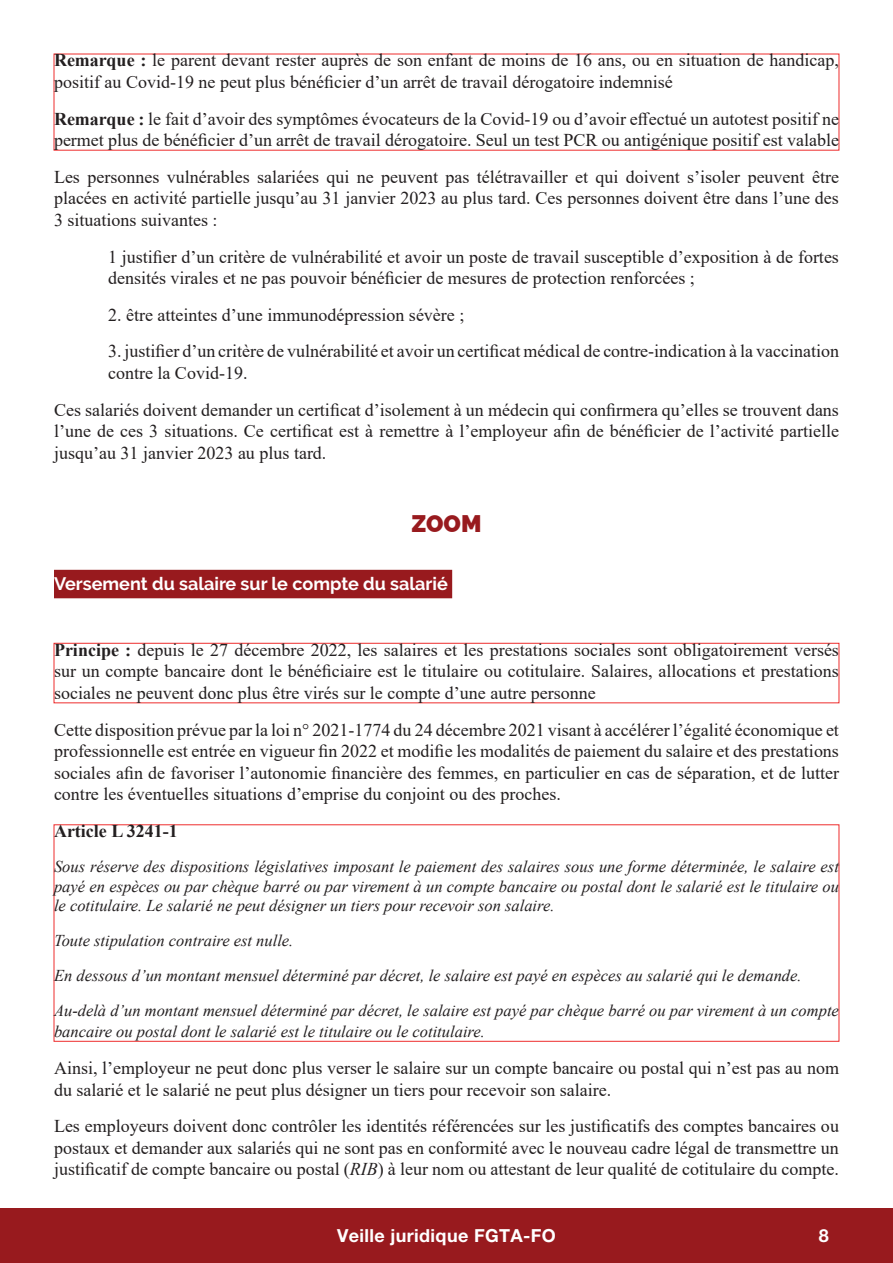
<style>
.page{position:relative;width:893px;height:1263px;background:#fff}
.page>*{position:absolute;margin:0;border:0;box-sizing:border-box;transform-origin:0 0}
.t1{font:800 24px "Raleway";color:#981a1e}
.t2{font:18px/21.6px "Times New Roman";color:#231f20}
.t3{font:700 18px "Raleway";color:#fff}
.t4{font:700 18px "Helvetica Neue LT Pro";letter-spacing:.02em;color:#fff}
.t5{font:700 18px "Times New Roman";color:#231f20}
.t6{font:italic 16.5px/19.8px "Times New Roman";color:#231f20;text-align:justify}
.s1{font-weight:700}
.s2{font-style:italic}
</style>
<div class="page">
<div style="left:0;top:1209px;width:893px;height:54px;background:#981a1e"></div>
<div style="left:54px;top:570px;width:398px;height:28px;background:#981a1e"></div>
<div style="left:54px;top:643px;width:785px;height:60px;border:1px solid #ee2d2d"></div>
<div style="left:54px;top:824px;width:785px;height:218px;border:1px solid #ee2d2d"></div>
<p class="t2" style="left:54px;top:49px;width:786px"><span class="s1">Remarque :</span> le parent devant rester auprès de son enfant de moins de 16 ans, ou en situation de handicap, positif au Covid-19 ne peut plus bénéficier d’un arrêt de travail dérogatoire indemnisé</p>
<p class="t2" style="left:54px;top:107px;width:786px"><span class="s1">Remarque :</span> le fait d’avoir des symptômes évocateurs de la Covid-19 ou d’avoir effectué un autotest positif ne permet plus de bénéficier d’un arrêt de travail dérogatoire. Seul un test PCR ou antigénique positif est valable</p>
<p class="t2" style="left:54px;top:165px;width:786px;text-align:justify">Les personnes vulnérables salariées qui ne peuvent pas télétravailler et qui doivent s’isoler peuvent être placées en activité partielle jusqu’au 31 janvier 2023 au plus tard. Ces personnes doivent être dans l’une des 3 situations suivantes :</p>
<p class="t2" style="left:108px;top:245px;width:732px">1 justifier d’un critère de vulnérabilité et avoir un poste de travail susceptible d’exposition à de fortes densités virales et ne pas pouvoir bénéficier de mesures de protection renforcées ;</p>
<p class="t2" style="left:108px;top:303px;width:358px">2. être atteintes d’une immunodépression sévère ;</p>
<p class="t2" style="left:108px;top:340px;width:732px">3. justifier d’un critère de vulnérabilité et avoir un certificat médical de contre-indication à la vaccination contre la Covid-19.</p>
<p class="t2" style="left:54px;top:398px;width:786px;text-align:justify">Ces salariés doivent demander un certificat d’isolement à un médecin qui confirmera qu’elles se trouvent dans l’une de ces 3 situations. Ce certificat est à remettre à l’employeur afin de bénéficier de l’activité partielle jusqu’au 31 janvier 2023 au plus tard.</p>
<h1 class="t1" style="left:411px;top:509px;width:72px">ZOOM</h1>
<p class="t3" style="left:54px;top:573px;width:395px">Versement du salaire sur le compte du salarié</p>
<p class="t2" style="left:54px;top:638px;width:786px;text-align:justify"><span class="s1">Principe :</span> depuis le 27 décembre 2022, les salaires et les prestations sociales sont obligatoirement versés sur un compte bancaire dont le bénéficiaire est le titulaire ou cotitulaire. Salaires, allocations et prestations sociales ne peuvent donc plus être virés sur le compte d’une autre personne</p>
<p class="t2" style="left:54px;top:718px;width:786px;text-align:justify">Cette disposition prévue par la loi n° 2021-1774 du 24 décembre 2021 visant à accélérer l’égalité économique et professionnelle est entrée en vigueur fin 2022 et modifie les modalités de paiement du salaire et des prestations sociales afin de favoriser l’autonomie financière des femmes, en particulier en cas de séparation, et de lutter contre les éventuelles situations d’emprise du conjoint ou des proches.</p>
<p class="t5" style="left:54px;top:818px;width:125px">Article L 3241-1</p>
<p class="t6" style="left:54px;top:856px;width:786px">Sous réserve des dispositions législatives imposant le paiement des salaires sous une forme déterminée, le salaire est payé en espèces ou par chèque barré ou par virement à un compte bancaire ou postal dont le salarié est le titulaire ou le cotitulaire. Le salarié ne peut désigner un tiers pour recevoir son salaire.</p>
<p class="t6" style="left:54px;top:923px;width:786px;line-height:34.8px;text-align:left">Toute stipulation contraire est nulle.<br>En dessous d’un montant mensuel déterminé par décret, le salaire est payé en espèces au salarié qui le demande.<br>Au-delà d’un montant mensuel déterminé par décret, le salaire est payé par chèque barré ou par virement à un compte</p>
<p class="t6" style="left:54px;top:1021px;width:432px">bancaire ou postal dont le salarié est le titulaire ou le cotitulaire.</p>
<p class="t2" style="left:54px;top:1056px;width:786px">Ainsi, l’employeur ne peut donc plus verser le salaire sur un compte bancaire ou postal qui n’est pas au nom du salarié et le salarié ne peut plus désigner un tiers pour recevoir son salaire.</p>
<p class="t2" style="left:54px;top:1115px;width:786px;text-align:justify">Les employeurs doivent donc contrôler les identités référencées sur les justificatifs des comptes bancaires ou postaux et demander aux salariés qui ne sont pas en conformité avec le nouveau cadre légal de transmettre un justificatif de compte bancaire ou postal (<span class="s2">RIB</span>) à leur nom ou attestant de leur qualité de cotitulaire du compte.</p>
<p class="t4" style="left:337px;top:1225px;width:220px">Veille juridique FGTA-FO</p>
<p class="t4" style="left:819px;top:1225px;width:12px">8</p>
</div>
